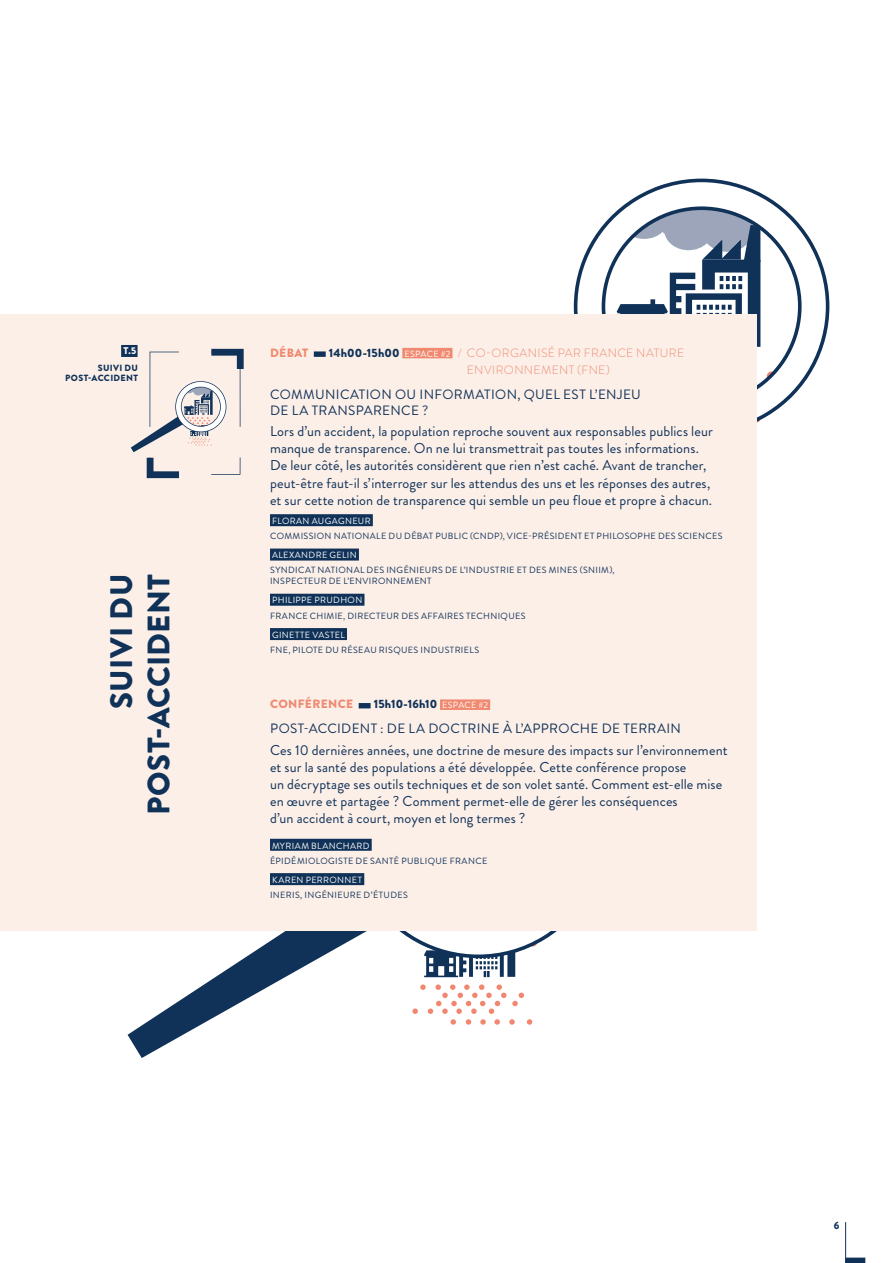
<style>
.page{position:relative;width:893px;height:1263px;background:#fff}
.page>*{position:absolute;margin:0;border:0;box-sizing:border-box;transform-origin:0 0}
.t1{font:900 31.05px/37.2px "Brandon Grotesque";letter-spacing:-.005em;color:#103258;text-align:right}
.t2{font:14.25px/17.1px "Brandon Grotesque";letter-spacing:.005em;color:#103258}
.t3{font:13.5px "Brandon Grotesque";letter-spacing:.025em;color:#103258}
.t4{font:300 12px/17.1px "Brandon Grotesque";letter-spacing:.035em;color:#f0896f}
.t5{font:900 12px "Brandon Grotesque";letter-spacing:.01em;color:#103258}
.t6{font:900 12px "Brandon Grotesque";letter-spacing:.03em;color:#f0896f}
.t7{font:900 10.5px "Brandon Grotesque";color:#103258}
.t8{font:900 9.75px "Brandon Grotesque";color:#fff}
.t9{font:9px "Brandon Grotesque";letter-spacing:.04em;color:#103258}
.t10{font:9px "Brandon Grotesque";letter-spacing:.04em;color:#fff}
.t11{font:900 9px "Brandon Grotesque";letter-spacing:.025em;color:#103258}
.s1{font-weight:900;color:#103258}
.s2{font-weight:400;font-size:9px;color:#fff}
</style>
<div class="page">
<svg style="left:412px;top:984px;width:120px;height:41px"></svg>
<svg style="left:424px;top:974px;width:91px;height:3px"></svg>
<svg style="left:128px;top:931px;width:206px;height:127px"></svg>
<svg style="left:334px;top:931px;width:182px;height:43px"></svg>
<svg style="left:350px;top:931px;width:207px;height:27px"></svg>
<svg style="left:574px;top:179px;width:255px;height:244px"></svg>
<div style="left:0;top:315px;width:757px;height:616px;background:#fcefe8"></div>
<div style="left:402px;top:348px;width:50px;height:10px;background:#f0896f"></div>
<div style="left:270px;top:514px;width:103px;height:12px;background:#103258"></div>
<div style="left:270px;top:548px;width:89px;height:12px;background:#103258"></div>
<div style="left:270px;top:594px;width:94px;height:12px;background:#103258"></div>
<div style="left:270px;top:628px;width:77px;height:12px;background:#103258"></div>
<div style="left:440px;top:699px;width:50px;height:11px;background:#f0896f"></div>
<div style="left:270px;top:839px;width:102px;height:12px;background:#103258"></div>
<div style="left:270px;top:873px;width:94px;height:12px;background:#103258"></div>
<div style="left:314px;top:351px;width:12px;height:6px;background:#103258"></div>
<div style="left:359px;top:703px;width:12px;height:5px;background:#103258"></div>
<svg style="left:131px;top:349px;width:113px;height:129px"></svg>
<div style="left:121px;top:345px;width:17px;height:12px;background:#103258"></div>
<div style="left:845px;top:1257px;width:20px;height:6px;background:#103258"></div>
<hr style="left:845px;top:1222px;width:1px;height:41px;background:#103258">
<p class="t8" style="left:123px;top:344px;width:14px">T.5</p>
<p class="t11" style="left:98px;top:361px;width:6px">SUIVI</p>
<p class="t11" style="left:125px;top:361px;width:7px">DU</p>
<p class="t11" style="left:65px;top:372px;width:52px">POST-ACCIDEN</p>
<p class="t11" style="left:133px;top:372px;width:6px">T</p>
<h1 class="t1" style="left:103px;top:815px;width:242px;rotate:-90deg">SUIVI DU<br>POST-ACCIDEN T</h1>
<p class="t6" style="left:270px;top:344px;width:39px">DÉBAT</p>
<p class="t4" style="left:467px;top:344px;width:219px;text-indent:-138px"><span class="s1">14H00-15H00</span> <span class="s2">ESPACE #2</span> / CO-ORGANISÉ PAR FRANCE NATURE<br>ENVIRONNEMENT (FNE)</p>
<p class="t3" style="left:270px;top:385px;width:22px">Comm</p>
<p class="t3" style="left:315px;top:385px;width:29px">unicatio</p>
<p class="t3" style="left:381px;top:385px;width:71px">n ou informatio</p>
<p class="t3" style="left:507px;top:385px;width:136px">n, quel est l’enjeu</p>
<p class="t3" style="left:270px;top:401px;width:51px">de la tra</p>
<p class="t3" style="left:337px;top:401px;width:20px">nspar</p>
<p class="t3" style="left:382px;top:401px;width:48px">ence ?</p>
<p class="t2" style="left:270px;top:423px;width:444px">Lors d’un accident, la population reproche souvent aux responsables publics leur manque de transparence. On ne lui transmettrait pas toutes les informations.<br>De leur côté, les autorités considèrent que rien n’est caché. Avant de trancher, peut-être faut-il s’interroger sur les attendus des uns et les réponses des autres, et sur cette notion de transparence qui semble un peu floue et propre à chacun.</p>
<p class="t10" style="left:272px;top:515px;width:7px">Flora</p>
<p class="t10" style="left:303px;top:515px;width:67px">n Augagneur</p>
<p class="t9" style="left:270px;top:530px;width:14px">Commissio</p>
<p class="t9" style="left:325px;top:530px;width:23px">n natio</p>
<p class="t9" style="left:362px;top:530px;width:97px">nale du débat public</p>
<p class="t9" style="left:470px;top:530px;width:146px">(CNDP), Vice-prési dent et philosop</p>
<p class="t9" style="left:643px;top:530px;width:79px">he des sci ences</p>
<p class="t10" style="left:272px;top:549px;width:86px">Alexandre Geli n</p>
<p class="t9" style="left:270px;top:564px;width:32px">Syndicat</p>
<p class="t9" style="left:318px;top:564px;width:14px">natio</p>
<p class="t9" style="left:346px;top:564px;width:150px">nal des i ngéni eurs de l’i ndustri</p>
<p class="t9" style="left:509px;top:564px;width:107px">e et des mi nes (SN IIM),</p>
<p class="t9" style="left:270px;top:575px;width:105px">Inspecteur de l’enviro</p>
<p class="t9" style="left:386px;top:575px;width:46px">nnement</p>
<p class="t10" style="left:272px;top:594px;width:19px">Philipp</p>
<p class="t10" style="left:307px;top:594px;width:57px">e Prudhon</p>
<p class="t9" style="left:270px;top:609px;width:7px">Fra</p>
<p class="t9" style="left:288px;top:609px;width:65px">nce Chimi e, Dir</p>
<p class="t9" style="left:364px;top:609px;width:162px">ecteur des affaires techniques</p>
<p class="t10" style="left:272px;top:628px;width:47px">Gi nette Vast</p>
<p class="t10" style="left:335px;top:628px;width:9px">el</p>
<p class="t9" style="left:270px;top:644px;width:7px">FNE</p>
<p class="t9" style="left:288px;top:644px;width:16px">, Pilot</p>
<p class="t9" style="left:318px;top:644px;width:133px">e du réseau Risques i ndustri</p>
<p class="t9" style="left:464px;top:644px;width:11px">els</p>
<p class="t6" style="left:270px;top:696px;width:85px">CONFÉRENCE</p>
<p class="t5" style="left:374px;top:696px;width:116px">15H10-16H10 <span class="s2">ESPACE #2</span></p>
<p class="t3" style="left:270px;top:719px;width:48px">Post-acci</p>
<p class="t3" style="left:341px;top:719px;width:107px">dent : de la doctri</p>
<p class="t3" style="left:481px;top:719px;width:53px">ne à l’approc</p>
<p class="t3" style="left:580px;top:719px;width:67px">he de terrai</p>
<p class="t3" style="left:671px;top:719px;width:12px">n</p>
<p class="t2" style="left:270px;top:741px;width:459px">Ces 10 dernières années, une doctrine de mesure des impacts sur l’environnement et sur la santé des populations a été développée. Cette conférence propose<br>un décryptage ses outils techniques et de son volet santé. Comment est-elle mise en œuvre et partagée ? Comment permet-elle de gérer les conséquences<br>d’un accident à court, moyen et long termes ?</p>
<p class="t10" style="left:272px;top:839px;width:20px">Myriam</p>
<p class="t10" style="left:311px;top:839px;width:7px">Bla</p>
<p class="t10" style="left:329px;top:839px;width:42px">nchard</p>
<p class="t9" style="left:270px;top:854px;width:34px">épi démiolo</p>
<p class="t9" style="left:328px;top:854px;width:129px">giste de santé publique Fra</p>
<p class="t9" style="left:468px;top:854px;width:21px">nce</p>
<p class="t10" style="left:272px;top:873px;width:7px">Kar</p>
<p class="t10" style="left:291px;top:873px;width:34px">en Perro</p>
<p class="t10" style="left:337px;top:873px;width:25px">nnet</p>
<p class="t9" style="left:270px;top:889px;width:138px">Ineris, Ingéni eure d’études</p>
<p class="t7" style="left:834px;top:1218px;width:7px">6</p>
</div>
